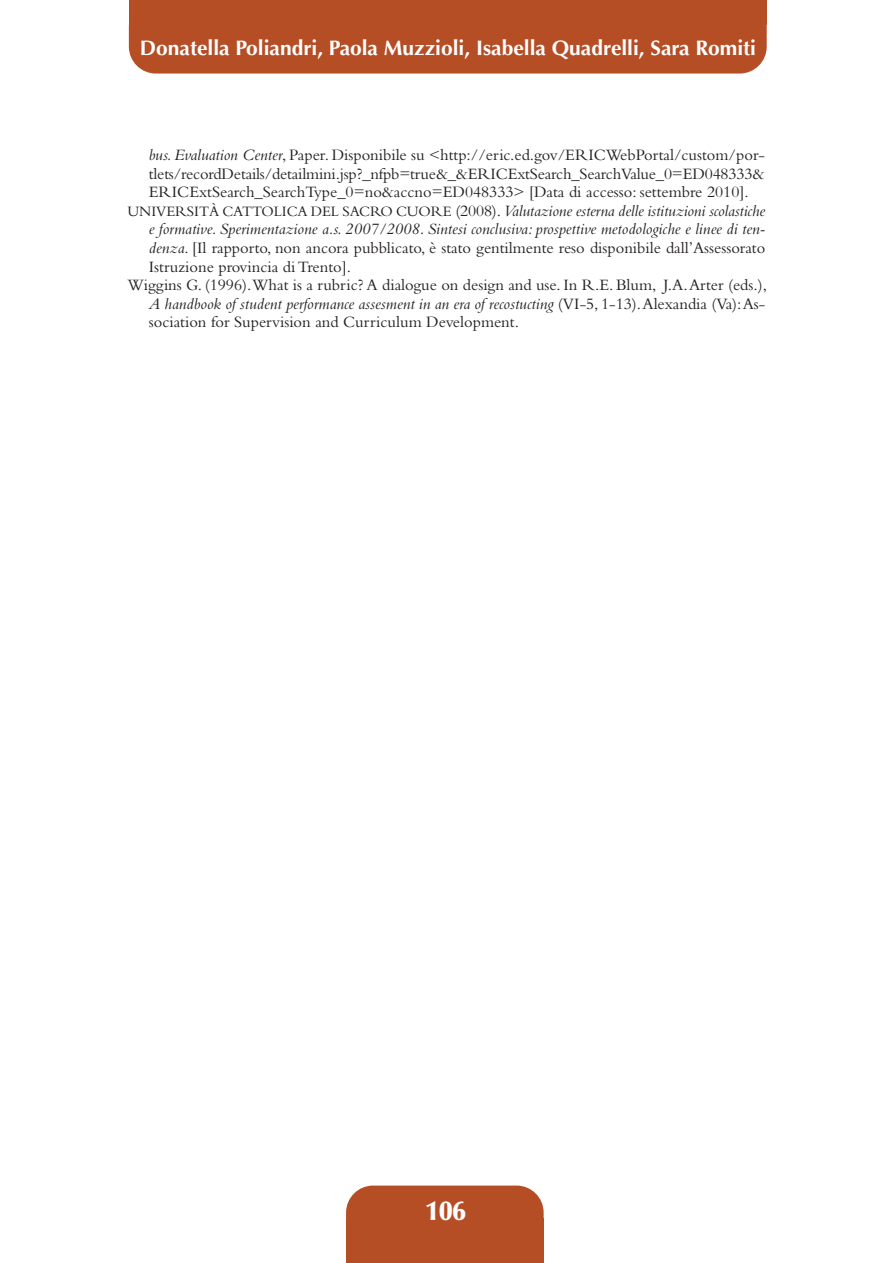
<style>
.page{position:relative;width:893px;height:1263px;background:#fff}
.page>*{position:absolute;margin:0;border:0;box-sizing:border-box;transform-origin:0 0}
.t1{font:900 27px "Optima";color:#fff}
.t2{font:700 21px "Optima";color:#fff}
.t3{font:16.5px "Bembo";color:#231f20}
.t4{font:italic 16.5px "Bembo";color:#231f20}
.s1{font-style:italic}
.s2{font-style:normal;font-size:15px}
.s3{font-style:normal}
</style>
<div class="page">
<div style="left:346px;top:1185px;width:198px;height:78px;background:#b54d25;border-radius:27px"></div>
<div style="left:346px;top:1218px;width:198px;height:45px;background:#b54d25"></div>
<div style="left:129px;top:0;width:638px;height:74px;background:#b54d25;border-radius:27px"></div>
<div style="left:129px;top:0;width:638px;height:24px;background:#b54d25"></div>
<p class="t2" style="left:140px;top:39px;width:617px">Donatella Poliandri, Paola Muzzioli, Isabella Quadrelli, Sara Romiti</p>
<p class="t3" style="left:149px;top:149px;width:618px"><span class="s1">bus. Evaluation Center</span>, Paper. Disponibile su &lt;http://eric.ed.gov/ERICWebPortal/custom/por-</p>
<p class="t3" style="left:149px;top:168px;width:617px">tlets/recordDetails/detailmini.jsp?_nfpb=true&amp;_&amp;ERICExtSearch_SearchValue_0=ED048333&amp;</p>
<p class="t3" style="left:149px;top:186px;width:601px">ERICExtSearch_SearchType_0=no&amp;accno=ED048333&gt; [Data di accesso: settembre 2010].</p>
<p class="t4" style="left:128px;top:205px;width:639px"><span class="s2">UNIVERSITÀ CATTOLICA DEL SACRO CUORE</span> <span class="s3">(2008).</span> Valutazione esterna delle istituzioni scolastiche</p>
<p class="t4" style="left:149px;top:223px;width:618px">e formative. Sperimentazione a.s. 2007/2008. Sintesi conclusiva: prospettive metodologiche e linee di ten-</p>
<p class="t3" style="left:149px;top:242px;width:618px"><span class="s1">denza</span>. [Il rapporto, non ancora pubblicato, è stato gentilmente reso disponibile dall’Assessorato</p>
<p class="t3" style="left:149px;top:261px;width:204px">Istruzione provincia di Trento].</p>
<p class="t3" style="left:128px;top:279px;width:641px">Wiggins G. (1996).What is a rubric? A dialogue on design and use. In R.E. Blum, J.A. Arter (eds.),</p>
<p class="t4" style="left:149px;top:298px;width:618px">A handbook of student performance assesment in an era of recostucting <span class="s3">(VI-5, 1-13). Alexandia (Va): As-</span></p>
<p class="t3" style="left:149px;top:316px;width:372px">sociation for Supervision and Curriculum Development.</p>
<p class="t1" style="left:426px;top:1200px;width:42px">106</p>
</div>
